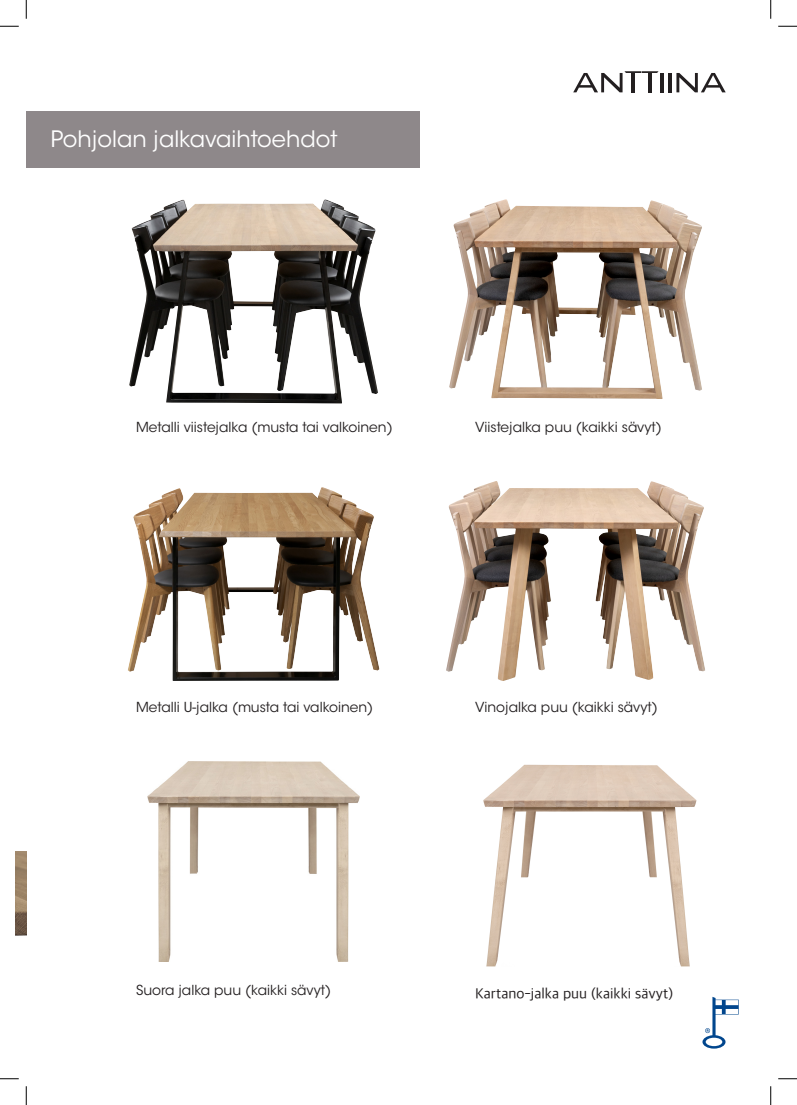
<style>
.page{position:relative;width:797px;height:1105px;background:#fff}
.page>*{position:absolute;margin:0;border:0;box-sizing:border-box;transform-origin:0 0}
.t1{font:22.5px "ITC Avant Garde Std";color:#fff}
.t2{font:15px "Apple SD Gothic Neo";color:#231f20}
.t3{font:13.75px "ITC Avant Garde Std";color:#231f20}
</style>
<div class="page">
<div style="left:26px;top:111px;width:394px;height:57px;background:#8e888a"></div>
<hr style="left:660px;top:73px;width:3px;height:19px;background:#231f20">
<hr style="left:668px;top:73px;width:4px;height:19px;background:#231f20">
<svg style="left:573px;top:71px;width:85px;height:21px"></svg>
<svg style="left:676px;top:73px;width:49px;height:19px"></svg>
<svg style="left:702px;top:997px;width:36px;height:51px"></svg>
<img style="left:446px;top:481px;width:259px;height:200px">
<img style="left:128px;top:487px;width:251px;height:194px">
<img style="left:129px;top:199px;width:249px;height:205px">
<img style="left:449px;top:199px;width:253px;height:200px">
<img style="left:148px;top:761px;width:211px;height:200px">
<img style="left:16px;top:852px;width:10px;height:84px">
<svg style="left:0;top:25px;width:19px;height:2px"></svg>
<svg style="left:778px;top:25px;width:19px;height:2px"></svg>
<svg style="left:0;top:1078px;width:19px;height:1px"></svg>
<svg style="left:778px;top:1078px;width:19px;height:1px"></svg>
<svg style="left:25px;top:0;width:2px;height:19px"></svg>
<svg style="left:25px;top:1086px;width:2px;height:19px"></svg>
<svg style="left:770px;top:0;width:1px;height:19px"></svg>
<svg style="left:770px;top:1086px;width:1px;height:19px"></svg>
<img style="left:483px;top:764px;width:214px;height:203px">
<h1 class="t1" style="left:51px;top:125px;width:288px">Pohjolan jalkavaihtoehdot</h1>
<p class="t3" style="left:136px;top:419px;width:258px">Metalli viistejalka (musta tai valkoinen)</p>
<p class="t3" style="left:475px;top:419px;width:188px">Viistejalka puu (kaikki sävyt)</p>
<p class="t3" style="left:136px;top:699px;width:239px">Metalli U-jalka (musta tai valkoinen)</p>
<p class="t3" style="left:475px;top:699px;width:184px">Vinojalka puu (kaikki sävyt)</p>
<p class="t3" style="left:136px;top:982px;width:196px">Suora jalka puu (kaikki sävyt)</p>
<p class="t2" style="left:475px;top:985px;width:200px">Kartano-jalka puu (kaikki sävyt)</p>
</div>
